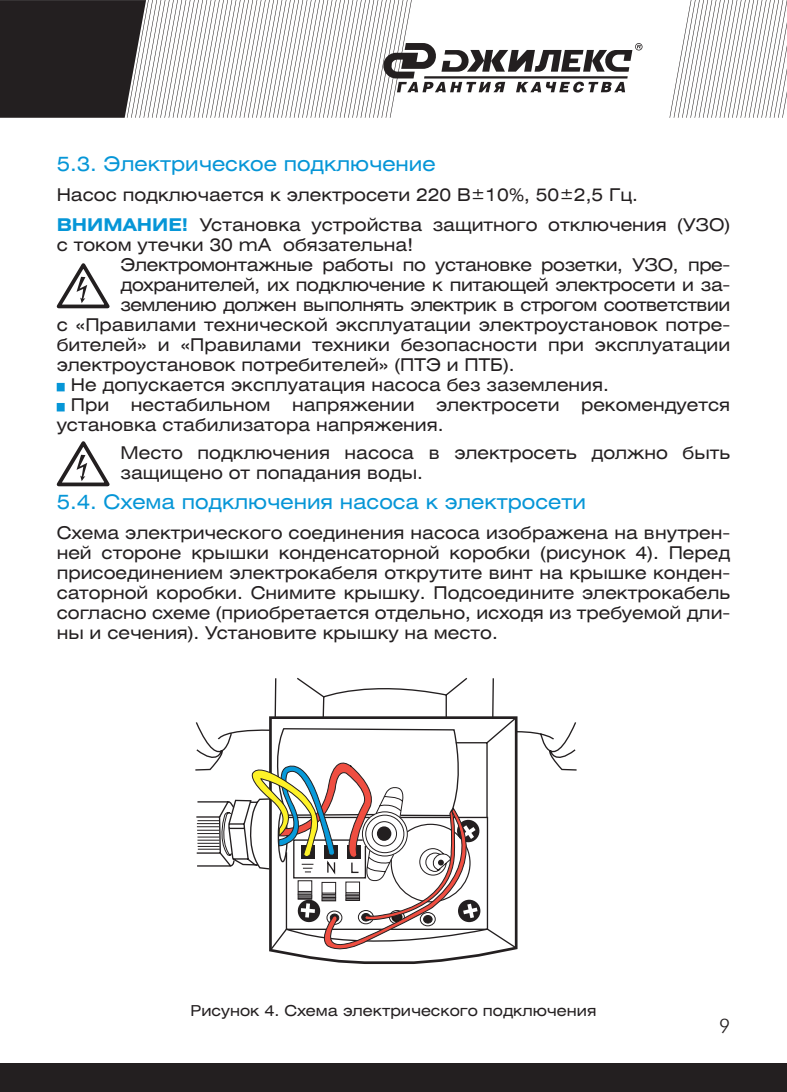
<style>
.page{position:relative;width:787px;height:1092px;background:#fff}
.page>*{position:absolute;margin:0;border:0;box-sizing:border-box;transform-origin:0 0}
.t1{font:20px "Helios Ext";color:#0696d7}
.t2{font:20px "Futuris Light C";color:#231f20}
.t3{font:17.5px/20px "Helios Ext";color:#231f20;text-align:justify}
.t4{font:15px "Helios Ext";color:#231f20}
.s1{font-weight:700;color:#0696d7}
</style>
<div class="page">
<svg style="left:0;top:0;width:642px;height:118px"></svg>
<svg style="left:669px;top:0;width:117px;height:118px"></svg>
<div style="left:0;top:1063px;width:787px;height:28px;background:#231f20"></div>
<svg style="left:56px;top:263px;width:54px;height:46px"></svg>
<svg style="left:56px;top:441px;width:54px;height:46px"></svg>
<div style="left:57px;top:383px;width:8px;height:8px;background:#0696d7;border:2px solid #0696d7"></div>
<div style="left:57px;top:403px;width:8px;height:8px;background:#0696d7;border:2px solid #0696d7"></div>
<svg style="left:306px;top:958px;width:163px;height:6px"></svg>
<svg style="left:195px;top:677px;width:382px;height:94px"></svg>
<svg style="left:195px;top:728px;width:323px;height:230px"></svg>
<p class="t1" style="left:57px;top:152px;width:380px">5.3. Электрическое подключение</p>
<p class="t3" style="left:57px;top:185px;width:583px">Насос подключается к электросети 220 В±10%, 50±2,5 Гц.</p>
<p class="t3" style="left:57px;top:215px;width:675px"><span class="s1">ВНИМАНИЕ!</span> Установка устройства защитного отключения (УЗО)</p>
<p class="t3" style="left:57px;top:235px;width:358px">с током утечки 30 mА обязательна!</p>
<p class="t3" style="left:120px;top:255px;width:611px">Электромонтажные работы по установке розетки, УЗО, пре&shy;дохранителей, их подключение к питающей электросети и за&shy;землению должен выполнять электрик в строгом соответствии</p>
<p class="t3" style="left:57px;top:315px;width:675px">с «Правилами технической эксплуатации электроустановок потре&shy;бителей» и «Правилами техники безопасности при эксплуатации электроустановок потребителей» (ПТЭ и ПТБ).</p>
<p class="t3" style="left:71px;top:375px;width:539px">Не допускается эксплуатация насоса без заземления.</p>
<p class="t3" style="left:71px;top:395px;width:661px">При нестабильном напряжении электросети рекомендуется</p>
<p class="t3" style="left:57px;top:415px;width:388px">установка стабилизатора напряжения.</p>
<p class="t3" style="left:120px;top:442px;width:611px">Место подключения насоса в электросеть должно быть</p>
<p class="t3" style="left:120px;top:462px;width:304px">защищено от попадания воды.</p>
<p class="t1" style="left:57px;top:489px;width:530px">5.4. Схема подключения насоса к электросети</p>
<p class="t3" style="left:57px;top:522px;width:675px">Схема электрического соединения насоса изображена на внутрен&shy;ней стороне крышки конденсаторной коробки (рисунок 4). Перед присоединением электрокабеля открутите винт на крышке конден&shy;саторной коробки. Снимите крышку. Подсоедините электрокабель согласно схеме (приобретается отдельно, исходя из требуемой дли&shy;ны и сечения). Установите крышку на место.</p>
<p class="t4" style="left:190px;top:1001px;width:407px">Рисунок 4. Схема электрического подключения</p>
<p class="t2" style="left:719px;top:1015px;width:12px">9</p>
</div>
